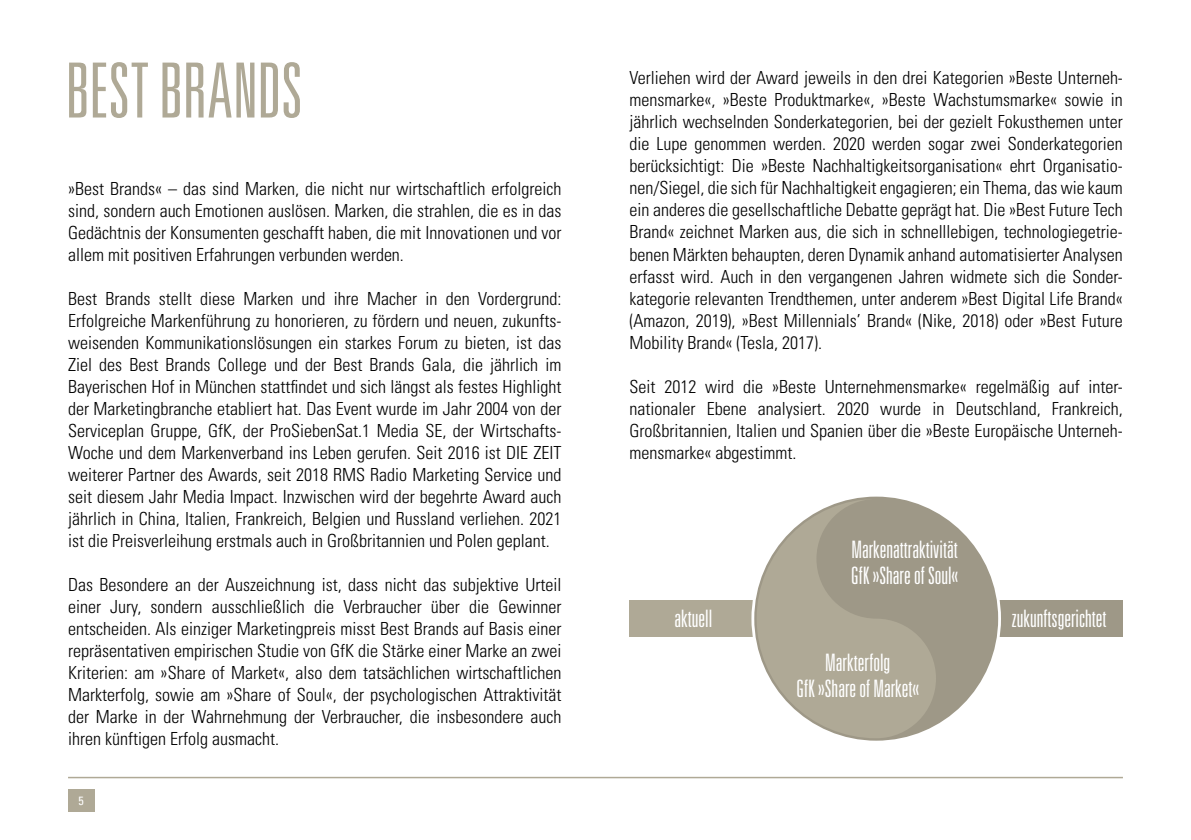
<style>
.page{position:relative;width:1191px;height:840px;background:#fff}
.page>*{position:absolute;margin:0;border:0;box-sizing:border-box;transform-origin:0 0}
.t1{font:300 ultra-condensed 76px "Univers LT Std";letter-spacing:-.005em;color:#afa996}
.t2{font:300 ultra-condensed 24px/26px "Univers LT Std";color:#fff}
.t3{font:300 condensed 18px/22px "Univers LT Std";color:#000;text-align:justify}
.t4{font:condensed 12px "Univers LT Std";color:#fff}
</style>
<div class="page">
<hr style="left:68px;top:776px;width:1055px;height:1px;background:#afa996">
<div style="left:68px;top:788px;width:27px;height:22px;background:#afa996"></div>
<div style="left:998px;top:600px;width:125px;height:36px;background:#9e9887"></div>
<div style="left:629px;top:600px;width:125px;height:36px;background:#afa996"></div>
<svg style="left:751px;top:493px;width:250px;height:250px"></svg>
<div style="left:754px;top:496px;width:244px;height:244px;background:#9e9887;border-radius:50%"></div>
<svg style="left:756px;top:498px;width:180px;height:239px;fill:#afa996"></svg>
<h1 class="t1" style="left:65px;top:51px;width:239px">BEST BRANDS</h1>
<p class="t3" style="left:68px;top:177px;width:495px">»Best Brands« – das sind Marken, die nicht nur wirtschaftlich erfolgreich sind, sondern auch Emotionen auslösen. Marken, die strahlen, die es in das Gedächtnis der Konsumenten geschafft haben, die mit Innovationen und vor allem mit positiven Erfahrungen verbunden werden.</p>
<p class="t3" style="left:68px;top:287px;width:495px">Best Brands stellt diese Marken und ihre Macher in den Vordergrund:<br>Erfolgreiche Markenführung zu honorieren, zu fördern und neuen, zukunfts&shy;weisenden Kommunikationslösungen ein starkes Forum zu bieten, ist das Ziel des Best Brands College und der Best Brands Gala, die jährlich im Bayerischen Hof in München stattfindet und sich längst als festes Highlight der Marketingbranche etabliert hat. Das Event wurde im Jahr 2004 von der Serviceplan Gruppe, GfK, der ProSiebenSat.1 Media SE, der Wirtschafts-Woche und dem Markenverband ins Leben gerufen. Seit 2016 ist DIE ZEIT weiterer Partner des Awards, seit 2018 RMS Radio Marketing Service und seit diesem Jahr Media Impact. Inzwischen wird der begehrte Award auch jährlich in China, Italien, Frankreich, Belgien und Russland verliehen. 2021 ist die Preisverleihung erstmals auch in Großbritannien und Polen geplant.</p>
<p class="t3" style="left:68px;top:573px;width:495px">Das Besondere an der Auszeichnung ist, dass nicht das subjektive Urteil einer Jury, sondern ausschließlich die Verbraucher über die Gewinner entscheiden. Als einziger Marketingpreis misst Best Brands auf Basis einer repräsentativen empirischen Studie von GfK die Stärke einer Marke an zwei Kriterien: am »Share of Market«, also dem tatsächlichen wirtschaftlichen Markterfolg, sowie am »Share of Soul«, der psychologischen Attraktivität der Marke in der Wahrnehmung der Verbraucher, die insbesondere auch ihren künftigen Erfolg ausmacht.</p>
<p class="t4" style="left:79px;top:792px;width:7px">5</p>
<p class="t3" style="left:629px;top:67px;width:495px">Verliehen wird der Award jeweils in den drei Kategorien »Beste Unterneh&shy;mensmarke«, »Beste Produktmarke«, »Beste Wachstumsmarke« sowie in jährlich wechselnden Sonderkategorien, bei der gezielt Fokusthemen unter die Lupe genommen werden. 2020 werden sogar zwei Sonderkategorien berücksichtigt: Die »Beste Nachhaltigkeitsorganisation« ehrt Organisatio&shy;nen/Siegel, die sich für Nachhaltigkeit engagieren; ein Thema, das wie kaum ein anderes die gesellschaftliche Debatte geprägt hat. Die »Best Future Tech Brand« zeichnet Marken aus, die sich in schnelllebigen, technologiegetrie&shy;benen Märkten behaupten, deren Dynamik anhand automatisierter Analysen erfasst wird. Auch in den vergangenen Jahren widmete sich die Sonder&shy;kategorie relevanten Trendthemen, unter anderem »Best Digital Life Brand« (Amazon, 2019), »Best Millennials’ Brand« (Nike, 2018) oder »Best Future Mobility Brand« (Tesla, 2017).</p>
<p class="t3" style="left:629px;top:375px;width:495px">Seit 2012 wird die »Beste Unternehmensmarke« regelmäßig auf inter&shy;nationaler Ebene analysiert. 2020 wurde in Deutschland, Frankreich, Großbritannien, Italien und Spanien über die »Beste Europäische Unterneh&shy;mensmarke« abgestimmt.</p>
<h2 class="t2" style="left:851px;top:535px;width:109px">Markenattraktivität<br>GfK »Share of Soul«</h2>
<h2 class="t2" style="left:674px;top:605px;width:39px">aktuell</h2>
<h2 class="t2" style="left:1011px;top:605px;width:96px">zukunftsgerichtet</h2>
<h2 class="t2" style="left:796px;top:649px;width:124px;text-align:center">Markterfolg<br>GfK »Share of Market«</h2>
</div>
